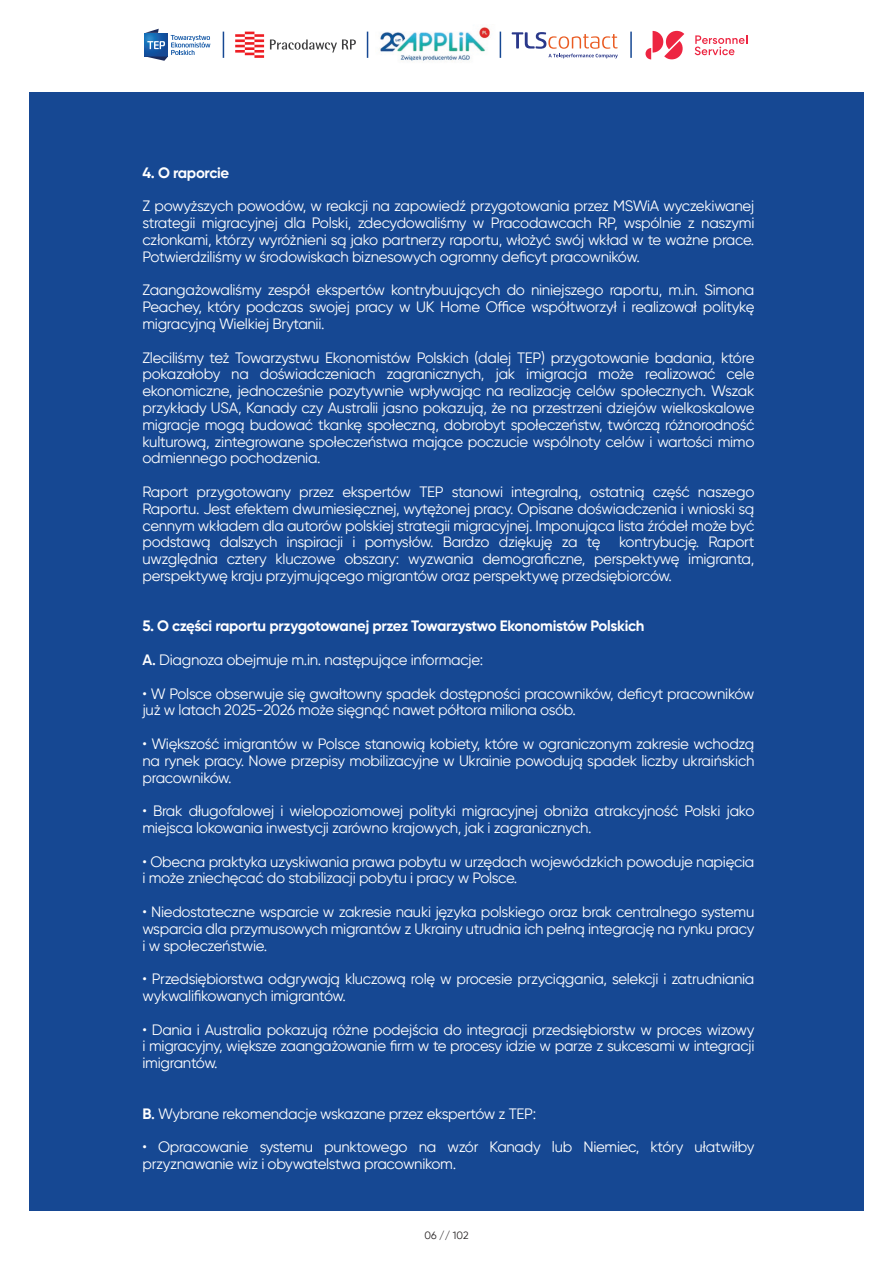
<style>
.page{position:relative;width:893px;height:1263px;background:#fff}
.page>*{position:absolute;margin:0;border:0;box-sizing:border-box;transform-origin:0 0}
.t1{font:15px/16.8px "Gilroy";letter-spacing:-.02em;color:#fff;text-align:justify}
.t2{font:700 15px "Gilroy";letter-spacing:-.025em;color:#fff}
.t3{font:10.5px "Gilroy";color:#231f20}
.s1{font-weight:600}
.s2{font-weight:700}
</style>
<div class="page">
<div style="left:29px;top:92px;width:835px;height:1119px;background:#164893"></div>
<svg style="left:223px;top:32px;width:1px;height:26px"></svg>
<svg style="left:367px;top:32px;width:1px;height:26px"></svg>
<svg style="left:500px;top:32px;width:1px;height:26px"></svg>
<hr style="left:630px;top:32px;width:2px;height:26px;background:#164893">
<svg style="left:235px;top:32px;width:29px;height:26px"></svg>
<svg style="left:270px;top:39px;width:86px;height:14px"></svg>
<svg style="left:145px;top:29px;width:65px;height:32px"></svg>
<svg style="left:695px;top:35px;width:52px;height:20px"></svg>
<svg style="left:645px;top:31px;width:39px;height:28px"></svg>
<svg style="left:512px;top:32px;width:106px;height:26px"></svg>
<img style="left:380px;top:27px;width:110px;height:34px">
<p class="t2" style="left:142px;top:163px;width:88px">4. O raporcie</p>
<p class="t1" style="left:142px;top:198px;width:613px">Z powyższych powodów, w reakcji na zapowiedź przygotowania przez MSWiA wyczekiwanej strategii migracyjnej dla Polski, zdecydowaliśmy w Pracodawcach RP, wspólnie z naszymi członkami, którzy wyróżnieni są jako partnerzy raportu, włożyć swój wkład w te ważne prace.<br>Potwierdziliśmy w środowiskach biznesowych ogromny deficyt pracowników.</p>
<p class="t1" style="left:142px;top:282px;width:613px">Zaangażowaliśmy zespół ekspertów kontrybuujących do niniejszego raportu, m.in. Simona Peachey, który podczas swojej pracy w UK Home Office współtworzył i realizował politykę migracyjną Wielkiej Brytanii.</p>
<p class="t1" style="left:142px;top:349px;width:613px">Zleciliśmy też Towarzystwu Ekonomistów Polskich (dalej TEP) przygotowanie badania, które pokazałoby na doświadczeniach zagranicznych, jak imigracja może realizować cele ekonomiczne, jednocześnie pozytywnie wpływając na realizację celów społecznych. Wszak przykłady USA, Kanady czy Australii jasno pokazują, że na przestrzeni dziejów wielkoskalowe migracje mogą budować tkankę społeczną, dobrobyt społeczeństw, twórczą różnorodność kulturową, zintegrowane społeczeństwa mające poczucie wspólnoty celów i wartości mimo odmiennego pochodzenia.</p>
<p class="t1" style="left:142px;top:483px;width:613px">Raport przygotowany przez ekspertów TEP stanowi integralną, ostatnią część naszego Raportu. Jest efektem dwumiesięcznej, wytężonej pracy. Opisane doświadczenia i wnioski są cennym wkładem dla autorów polskiej strategii migracyjnej. Imponująca lista źródeł może być podstawą dalszych inspiracji i pomysłów. Bardzo dziękuję za tę kontrybucję. Raport uwzględnia cztery kluczowe obszary: wyzwania demograficzne, perspektywę imigranta, perspektywę kraju przyjmującego migrantów oraz perspektywę przedsiębiorców.</p>
<p class="t2" style="left:142px;top:617px;width:503px">5. O części raportu przygotowanej przez Towarzystwo Ekonomistów Polskich</p>
<p class="t1" style="left:142px;top:651px;width:342px"><span class="s1">A.</span> Diagnoza obejmuje m.in. następujące informacje:</p>
<p class="t1" style="left:142px;top:685px;width:613px">• W Polsce obserwuje się gwałtowny spadek dostępności pracowników, deficyt pracowników już w latach 2025-2026 może sięgnąć nawet półtora miliona osób.</p>
<p class="t1" style="left:142px;top:735px;width:613px">• Większość imigrantów w Polsce stanowią kobiety, które w ograniczonym zakresie wchodzą na rynek pracy. Nowe przepisy mobilizacyjne w Ukrainie powodują spadek liczby ukraińskich pracowników.</p>
<p class="t1" style="left:142px;top:802px;width:613px">• Brak długofalowej i wielopoziomowej polityki migracyjnej obniża atrakcyjność Polski jako miejsca lokowania inwestycji zarówno krajowych, jak i zagranicznych.</p>
<p class="t1" style="left:142px;top:853px;width:613px">• Obecna praktyka uzyskiwania prawa pobytu w urzędach wojewódzkich powoduje napięcia i może zniechęcać do stabilizacji pobytu i pracy w Polsce.</p>
<p class="t1" style="left:142px;top:903px;width:613px">• Niedostateczne wsparcie w zakresie nauki języka polskiego oraz brak centralnego systemu wsparcia dla przymusowych migrantów z Ukrainy utrudnia ich pełną integrację na rynku pracy i w społeczeństwie.</p>
<p class="t1" style="left:142px;top:970px;width:613px">• Przedsiębiorstwa odgrywają kluczową rolę w procesie przyciągania, selekcji i zatrudniania wykwalifikowanych imigrantów.</p>
<p class="t1" style="left:142px;top:1021px;width:613px">• Dania i Australia pokazują różne podejścia do integracji przedsiębiorstw w proces wizowy i migracyjny, większe zaangażowanie firm w te procesy idzie w parze z sukcesami w integracji imigrantów.</p>
<p class="t1" style="left:142px;top:1105px;width:395px"><span class="s2">B</span><span class="s1">.</span> Wybrane rekomendacje wskazane przez ekspertów z TEP:</p>
<p class="t1" style="left:142px;top:1138px;width:613px">• Opracowanie systemu punktowego na wzór Kanady lub Niemiec, który ułatwiłby przyznawanie wiz i obywatelstwa pracownikom.</p>
<p class="t3" style="left:424px;top:1229px;width:46px">06 // 102</p>
</div>
